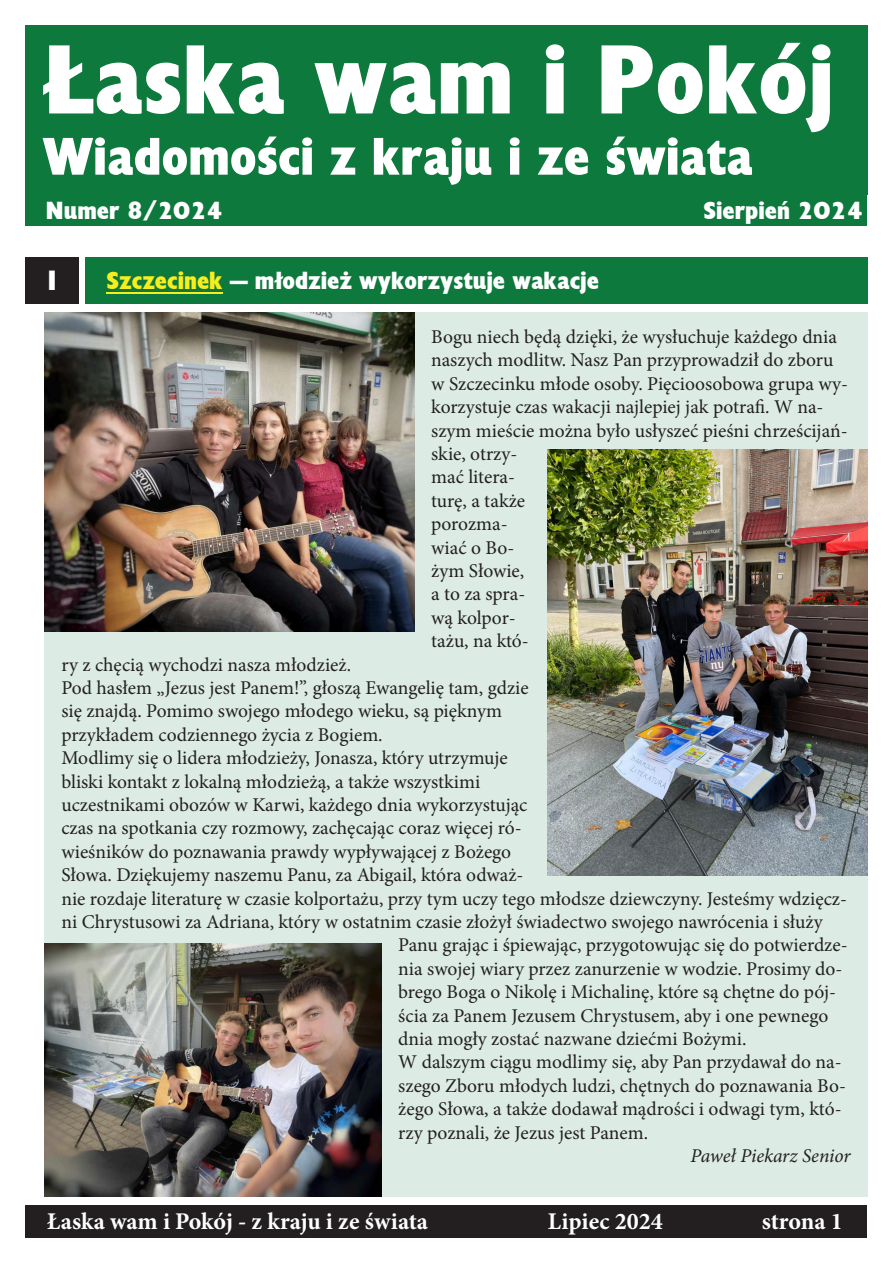
<style>
.page{position:relative;width:893px;height:1263px;background:#fff}
.page>*{position:absolute;margin:0;border:0;box-sizing:border-box;transform-origin:0 0}
.t1{font:900 94.5px "EFN Gilead";color:#fff}
.t2{font:900 51px "EFN Gilead";color:#fff}
.t3{font:900 27px "EFN Gilead";color:#fff}
.t4{font:900 24px "EFN Gilead";color:#fff}
.t5{font:700 24px "Minion Pro";color:#fff}
.t6{font:19.5px/23.4px "Minion Pro";color:#22201f}
.t7{font:italic 19.5px "Minion Pro";letter-spacing:-.005em;color:#22201f}
.s1{color:#f8ee1d}
</style>
<div class="page">
<div style="left:26px;top:26px;width:842px;height:169px;background:#0e793d"></div>
<div style="left:26px;top:195px;width:841px;height:31px;background:#0e793d"></div>
<div style="left:26px;top:1204px;width:841px;height:33px;background:#231f20"></div>
<div style="left:85px;top:257px;width:782px;height:46px;background:#0e793d"></div>
<hr style="left:107px;top:292px;width:116px;height:1px;background:#f8ee1d">
<div style="left:26px;top:257px;width:53px;height:46px;background:#231f20"></div>
<div style="left:44px;top:312px;width:823px;height:884px;background:#dcebe3"></div>
<img style="left:44px;top:943px;width:337px;height:253px">
<img style="left:44px;top:312px;width:370px;height:319px">
<img style="left:547px;top:449px;width:320px;height:427px">
<h1 class="t1" style="left:43px;top:19px;width:793px">Łaska wam i Pokój</h1>
<h2 class="t2" style="left:43px;top:124px;width:712px">Wiadomości z kraju i ze świata</h2>
<p class="t4" style="left:46px;top:195px;width:179px">Numer 8/2024</p>
<p class="t4" style="left:703px;top:195px;width:161px">Sierpień 2024</p>
<h3 class="t3" style="left:43px;top:263px;width:20px">1</h3>
<p class="t4" style="left:107px;top:265px;width:494px"><span class="s1">Szczecinek</span> – młodzież wykorzystuje wakacje</p>
<p class="t6" style="left:431px;top:327px;width:418px">Bogu niech będą dzięki, że wysłuchuje każdego dnia naszych modlitw. Nasz Pan przyprowadził do zboru w Szczecinku młode osoby. Pięcioosobowa grupa wy&shy;korzystuje czas wakacji najlepiej jak potrafi. W na&shy;szym mieście można było usłyszeć pieśni chrześcijań&shy;skie, otrzy-<br>mać litera-<br>turę, a także<br>porozma-<br>wiać o Bo-<br>żym Słowie,<br>a to za spra-<br>wą kolpor-<br>tażu, na któ-</p>
<p class="t6" style="left:61px;top:654px;width:291px">ry z chęcią wychodzi nasza młodzież.</p>
<p class="t6" style="left:61px;top:678px;width:469px">Pod hasłem „Jezus jest Panem!”, głoszą Ewangelię tam, gdzie</p>
<p class="t6" style="left:61px;top:701px;width:442px">się znajdą. Pomimo swojego młodego wieku, są pięknym</p>
<p class="t6" style="left:61px;top:725px;width:323px">przykładem codziennego życia z Bogiem.</p>
<p class="t6" style="left:61px;top:748px;width:448px">Modlimy się o lidera młodzieży, Jonasza, który utrzymuje</p>
<p class="t6" style="left:61px;top:771px;width:420px">bliski kontakt z lokalną młodzieżą, a także wszystkimi</p>
<p class="t6" style="left:61px;top:795px;width:468px">uczestnikami obozów w Karwi, każdego dnia wykorzystując</p>
<p class="t6" style="left:61px;top:818px;width:462px">czas na spotkania czy rozmowy, zachęcając coraz więcej ró-</p>
<p class="t6" style="left:61px;top:842px;width:451px">wieśników do poznawania prawdy wypływającej z Bożego</p>
<p class="t6" style="left:61px;top:865px;width:464px">Słowa. Dziękujemy naszemu Panu, za Abigail, która odważ-</p>
<p class="t6" style="left:61px;top:888px;width:787px">nie rozdaje literaturę w czasie kolportażu, przy tym uczy tego młodsze dziewczyny. Jesteśmy wdzięcz-</p>
<p class="t6" style="left:61px;top:912px;width:763px">ni Chrystusowi za Adriana, który w ostatnim czasie złożył świadectwo swojego nawrócenia i służy</p>
<p class="t6" style="left:398px;top:935px;width:451px">Panu grając i śpiewając, przygotowując się do potwierdze-</p>
<p class="t6" style="left:398px;top:959px;width:446px">nia swojej wiary przez zanurzenie w wodzie. Prosimy do-</p>
<p class="t6" style="left:398px;top:982px;width:439px">brego Boga o Nikolę i Michalinę, które są chętne do pój-</p>
<p class="t6" style="left:398px;top:1005px;width:431px">ścia za Panem Jezusem Chrystusem, aby i one pewnego</p>
<p class="t6" style="left:398px;top:1029px;width:350px">dnia mogły zostać nazwane dziećmi Bożymi.</p>
<p class="t6" style="left:398px;top:1052px;width:445px">W dalszym ciągu modlimy się, aby Pan przydawał do na-</p>
<p class="t6" style="left:398px;top:1076px;width:449px">szego Zboru młodych ludzi, chętnych do poznawania Bo-</p>
<p class="t6" style="left:398px;top:1099px;width:445px">żego Słowa, a także dodawał mądrości i odwagi tym, któ-</p>
<p class="t6" style="left:398px;top:1122px;width:251px">rzy poznali, że Jezus jest Panem.</p>
<p class="t7" style="left:690px;top:1148px;width:162px">Paweł Piekarz Senior</p>
<p class="t5" style="left:47px;top:1212px;width:383px">Łaska wam i Pokój - z kraju i ze świata</p>
<p class="t5" style="left:548px;top:1212px;width:116px">Lipiec 2024</p>
<p class="t5" style="left:762px;top:1212px;width:82px">strona 1</p>
</div>
